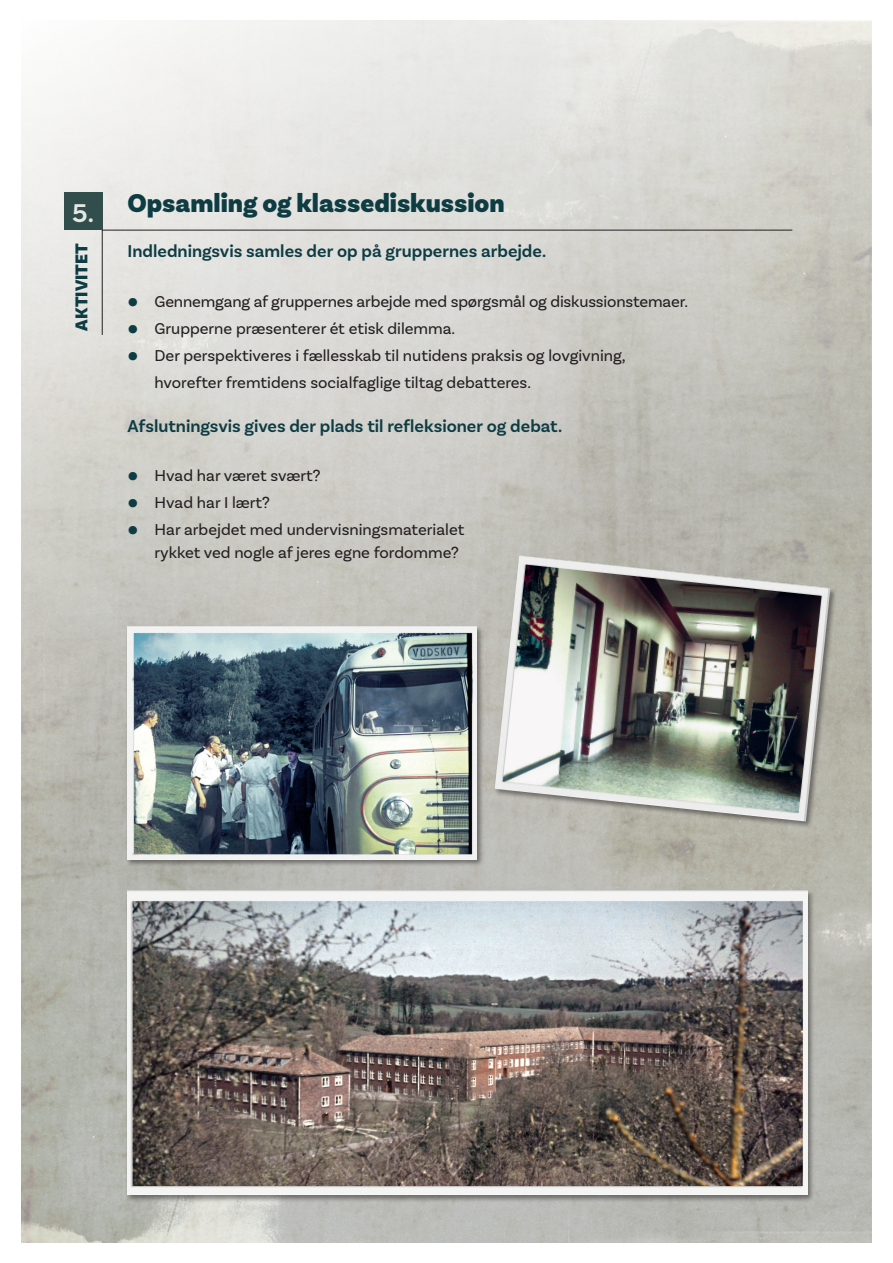
<style>
.page{position:relative;width:893px;height:1263px;background:#fff}
.page>*{position:absolute;margin:0;border:0;box-sizing:border-box;transform-origin:0 0}
.t1{font:900 27px "Basic Sans";color:#0e3c43}
.t2{font:600 27px "Basic Sans";color:#e5e8e2}
.t3{font:600 18px "Basic Sans";color:#0e3c43}
.t4{font:900 18px "Basic Sans";letter-spacing:-.005em;color:#0e3c43}
.t5{font:16.5px/27px "Basic Sans";color:#231f20}
.s1{font-weight:900;font-size:27px;color:#0e3c43}
</style>
<div class="page">
<img style="left:21px;top:20px;width:851px;height:1223px">
<svg style="left:101px;top:229px;width:692px;height:107px;background:#d5d4d0"></svg>
<div style="left:64px;top:193px;width:38px;height:37px;background:#314e4d"></div>
<div style="left:125px;top:625px;width:359px;height:242px;background:#231f20;opacity:.5"></div>
<img style="left:128px;top:626px;width:349px;height:233px">
<div style="left:493px;top:555px;width:344px;height:274px;background:#231f20;opacity:.5"></div>
<img style="left:495px;top:555px;width:335px;height:266px">
<div style="left:125px;top:889px;width:690px;height:314px;background:#231f20;opacity:.5"></div>
<img style="left:128px;top:890px;width:680px;height:305px">
<h3 class="t2" style="left:72px;top:196px;width:23px">5.</h3>
<h3 class="t4" style="left:71px;top:331px;width:88px;rotate:-90deg">AKTIVITET</h3>
<h3 class="t1" style="left:128px;top:187px;width:379px">Opsamling og klassediskussion</h3>
<h4 class="t3" style="left:128px;top:240px;width:420px">Indledningsvis samles der op på gruppernes arbejde.</h4>
<p class="t5" style="left:128px;top:287px;width:562px"><span class="s1">•</span> Gennemgang af gruppernes arbejde med spørgsmål og diskussionstemaer.</p>
<p class="t5" style="left:128px;top:314px;width:329px"><span class="s1">•</span> Grupperne præsenterer ét etisk dilemma.</p>
<p class="t5" style="left:155px;top:341px;width:473px;text-indent:-27px"><span class="s1">•</span> Der perspektiveres i fællesskab til nutidens praksis og lovgivning, hvorefter fremtidens socialfaglige tiltag debatteres.</p>
<h4 class="t3" style="left:128px;top:415px;width:436px">Afslutningsvis gives der plads til refeksioner og debat.</h4>
<p class="t5" style="left:128px;top:462px;width:194px"><span class="s1">•</span> Hvad har været svært?</p>
<p class="t5" style="left:128px;top:489px;width:144px"><span class="s1">•</span> Hvad har I lært?</p>
<p class="t5" style="left:155px;top:518px;width:311px;line-height:22.5px;text-indent:-27px"><span class="s1">•</span> Har arbejdet med undervisningsmaterialet rykket ved nogle af jeres egne fordomme?</p>
</div>
